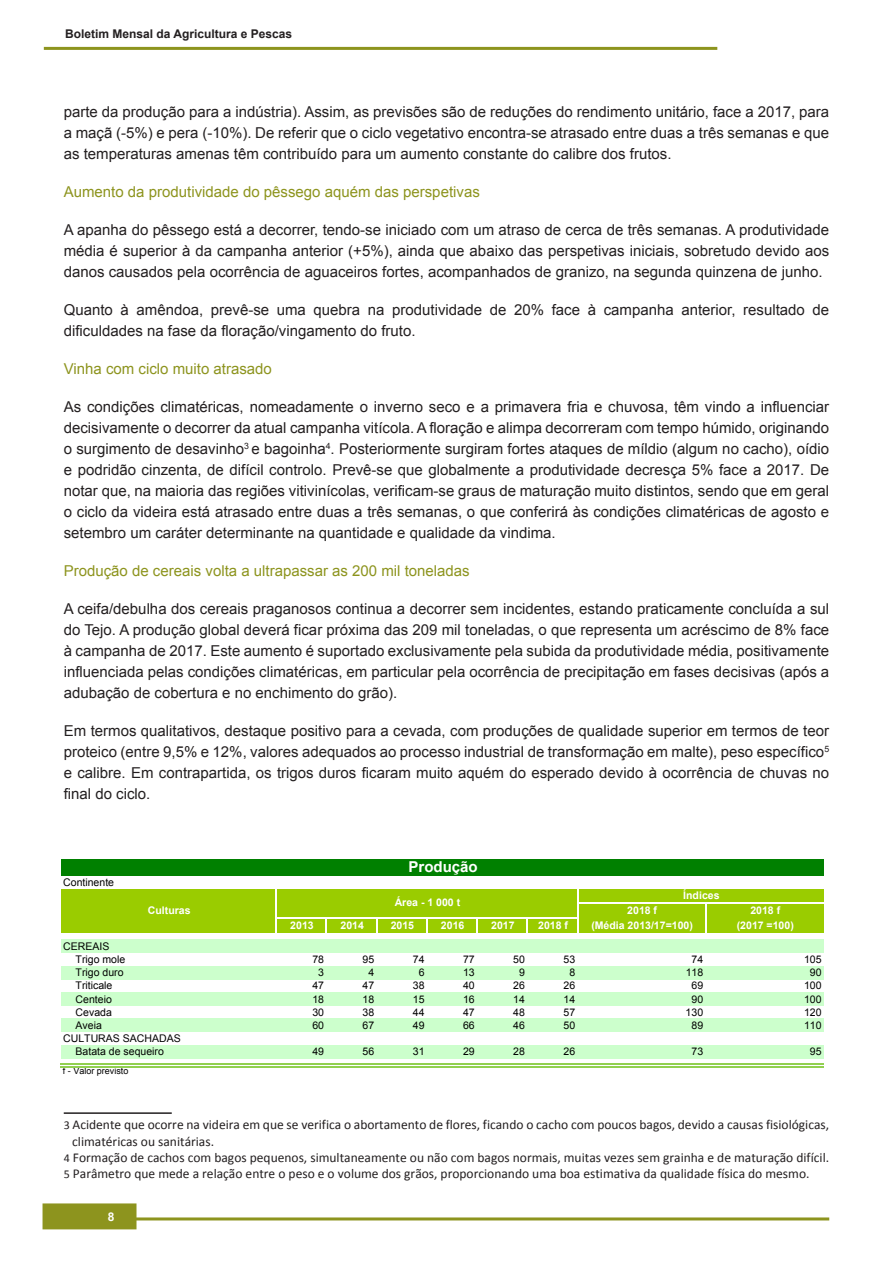
<style>
.page{position:relative;width:893px;height:1263px;background:#fff}
.page>*{position:absolute;margin:0;border:0;box-sizing:border-box;transform-origin:0 0}
.t1{font:15px/21px "Arial";color:#231f20;text-align:justify}
.t2{font:15px "Arial";color:#8d941e}
.t3{font:700 15px "Arial";color:#fff}
.t4{font:13.5px "Calibri";color:#231f20}
.t5{font:700 12px "Arial";color:#231f20}
.t6{font:700 12px "Arial";color:#fff}
.t7{font:10.5px/13.2px "Arial";color:#000}
.t8{font:700 10.5px "Arial";color:#fff}
.t9{font:9px "Arial";color:#000}
.s1{font-size:12px}
</style>
<div class="page">
<div style="left:43px;top:1203px;width:93px;height:26px;background:#8d941e;border:2px solid #8d941e"></div>
<hr style="left:64px;top:1217px;width:765px;height:3px;background:#8d941e">
<hr style="left:44px;top:47px;width:673px;height:3px;background:#8d941e">
<hr style="left:64px;top:1112px;width:108px;height:2px;background:#231f20">
<div style="left:62px;top:859px;width:762px;height:16px;background:#008000"></div>
<div style="left:62px;top:889px;width:762px;height:43px;background:#9acc00"></div>
<div style="left:62px;top:940px;width:762px;height:13px;background:#cfc"></div>
<div style="left:62px;top:966px;width:762px;height:13px;background:#cfc"></div>
<div style="left:62px;top:992px;width:762px;height:13px;background:#cfc"></div>
<div style="left:62px;top:1018px;width:762px;height:14px;background:#cfc"></div>
<div style="left:62px;top:1045px;width:762px;height:13px;background:#cfc"></div>
<hr style="left:275px;top:889px;width:2px;height:43px;background:#fff">
<hr style="left:577px;top:889px;width:1px;height:43px;background:#fff">
<svg style="left:705px;top:904px;width:1px;height:28px"></svg>
<svg style="left:326px;top:918px;width:1px;height:14px"></svg>
<svg style="left:376px;top:918px;width:1px;height:14px"></svg>
<svg style="left:426px;top:918px;width:2px;height:14px"></svg>
<svg style="left:476px;top:918px;width:2px;height:14px"></svg>
<svg style="left:527px;top:918px;width:1px;height:14px"></svg>
<hr style="left:578px;top:902px;width:246px;height:2px;background:#fff">
<hr style="left:277px;top:917px;width:301px;height:1px;background:#fff">
<hr style="left:61px;top:1063px;width:763px;height:1px;background:#92d050">
<hr style="left:61px;top:1066px;width:763px;height:1px;background:#92d050">
<p class="t5" style="left:65px;top:26px;width:228px">Boletim Mensal da Agricultura e Pescas</p>
<p class="t1" style="left:64px;top:102px;width:767px">parte da produção para a indústria). Assim, as previsões são de reduções do rendimento unitário, face a 2017, para a maçã (-5%) e pera (-10%). De referir que o ciclo vegetativo encontra-se atrasado entre duas a três semanas e que as temperaturas amenas têm contribuído para um aumento constante do calibre dos frutos.</p>
<p class="t2" style="left:64px;top:182px;width:418px">Aumento da produtividade do pêssego aquém das perspetivas</p>
<p class="t1" style="left:64px;top:220px;width:767px">A apanha do pêssego está a decorrer, tendo-se iniciado com um atraso de cerca de três semanas. A produtividade média é superior à da campanha anterior (+5%), ainda que abaixo das perspetivas iniciais, sobretudo devido aos danos causados pela ocorrência de aguaceiros fortes, acompanhados de granizo, na segunda quinzena de junho.</p>
<p class="t1" style="left:64px;top:300px;width:767px">Quanto à amêndoa, prevê-se uma quebra na produtividade de 20% face à campanha anterior, resultado de dificuldades na fase da floração/vingamento do fruto.</p>
<p class="t2" style="left:64px;top:359px;width:210px">Vinha com ciclo muito atrasado</p>
<p class="t1" style="left:64px;top:397px;width:767px">As condições climatéricas, nomeadamente o inverno seco e a primavera fria e chuvosa, têm vindo a influenciar decisivamente o decorrer da atual campanha vitícola. A floração e alimpa decorreram com tempo húmido, originando o surgimento de desavinho<sup>3</sup> e bagoinha<sup>4</sup>. Posteriormente surgiram fortes ataques de míldio (algum no cacho), oídio e podridão cinzenta, de difícil controlo. Prevê-se que globalmente a produtividade decresça 5% face a 2017. De notar que, na maioria das regiões vitivinícolas, verificam-se graus de maturação muito distintos, sendo que em geral o ciclo da videira está atrasado entre duas a três semanas, o que conferirá às condições climatéricas de agosto e setembro um caráter determinante na quantidade e qualidade da vindima.</p>
<p class="t2" style="left:64px;top:561px;width:408px">Produção de cereais volta a ultrapassar as 200 mil toneladas</p>
<p class="t1" style="left:64px;top:599px;width:767px">A ceifa/debulha dos cereais praganosos continua a decorrer sem incidentes, estando praticamente concluída a sul do Tejo. A produção global deverá ficar próxima das 209 mil toneladas, o que representa um acréscimo de 8% face à campanha de 2017. Este aumento é suportado exclusivamente pela subida da produtividade média, positivamente influenciada pelas condições climatéricas, em particular pela ocorrência de precipitação em fases decisivas (após a adubação de cobertura e no enchimento do grão).</p>
<p class="t1" style="left:64px;top:721px;width:767px">Em termos qualitativos, destaque positivo para a cevada, com produções de qualidade superior em termos de teor proteico (entre 9,5% e 12%, valores adequados ao processo industrial de transformação em malte), peso específico<sup>5 </sup>e calibre. Em contrapartida, os trigos duros ficaram muito aquém do esperado devido à ocorrência de chuvas no final do ciclo.</p>
<p class="t7" style="left:63px;top:875px;width:52px">Continente</p>
<p class="t7" style="left:76px;top:940px;width:51px;text-indent:-12px">CEREAIS<br>Trigo mole</p>
<p class="t3" style="left:408px;top:856px;width:71px">Produção</p>
<p class="t8" style="left:683px;top:888px;width:38px">Índices</p>
<p class="t8" style="left:395px;top:896px;width:67px">Área - 1 000 t</p>
<p class="t8" style="left:148px;top:904px;width:44px">Culturas</p>
<p class="t8" style="left:627px;top:904px;width:31px">2018 f</p>
<p class="t8" style="left:750px;top:904px;width:31px">2018 f</p>
<p class="t8" style="left:290px;top:918px;width:25px">2013</p>
<p class="t8" style="left:340px;top:918px;width:25px">2014</p>
<p class="t8" style="left:391px;top:918px;width:25px">2015</p>
<p class="t8" style="left:441px;top:918px;width:25px">2016</p>
<p class="t8" style="left:491px;top:918px;width:25px">2017</p>
<p class="t8" style="left:538px;top:918px;width:31px">2018 f</p>
<p class="t8" style="left:591px;top:918px;width:103px">(Média 2013/17=100)</p>
<p class="t8" style="left:737px;top:918px;width:59px">(2017 =100)</p>
<p class="t7" style="left:312px;top:953px;width:13px">78</p>
<p class="t7" style="left:363px;top:953px;width:13px">95</p>
<p class="t7" style="left:413px;top:953px;width:13px">74</p>
<p class="t7" style="left:463px;top:953px;width:13px">77</p>
<p class="t7" style="left:513px;top:953px;width:13px">50</p>
<p class="t7" style="left:563px;top:953px;width:13px">53</p>
<p class="t7" style="left:691px;top:953px;width:13px">74</p>
<p class="t7" style="left:804px;top:953px;width:19px">105</p>
<p class="t7" style="left:76px;top:966px;width:49px">Trigo duro</p>
<p class="t7" style="left:318px;top:966px;width:7px">3</p>
<p class="t7" style="left:368px;top:966px;width:7px">4</p>
<p class="t7" style="left:419px;top:966px;width:7px">6</p>
<p class="t7" style="left:463px;top:966px;width:13px">13</p>
<p class="t7" style="left:519px;top:966px;width:7px">9</p>
<p class="t7" style="left:569px;top:966px;width:7px">8</p>
<p class="t7" style="left:686px;top:966px;width:19px">118</p>
<p class="t7" style="left:810px;top:966px;width:13px">90</p>
<p class="t7" style="left:76px;top:979px;width:38px">Triticale</p>
<p class="t7" style="left:312px;top:979px;width:13px">47</p>
<p class="t7" style="left:363px;top:979px;width:13px">47</p>
<p class="t7" style="left:413px;top:979px;width:13px">38</p>
<p class="t7" style="left:463px;top:979px;width:13px">40</p>
<p class="t7" style="left:513px;top:979px;width:13px">26</p>
<p class="t7" style="left:563px;top:979px;width:13px">26</p>
<p class="t7" style="left:691px;top:979px;width:13px">69</p>
<p class="t7" style="left:804px;top:979px;width:19px">100</p>
<p class="t7" style="left:76px;top:992px;width:38px">Centeio</p>
<p class="t7" style="left:312px;top:992px;width:13px">18</p>
<p class="t7" style="left:363px;top:992px;width:13px">18</p>
<p class="t7" style="left:413px;top:992px;width:13px">15</p>
<p class="t7" style="left:463px;top:992px;width:13px">16</p>
<p class="t7" style="left:513px;top:992px;width:13px">14</p>
<p class="t7" style="left:563px;top:992px;width:13px">14</p>
<p class="t7" style="left:691px;top:992px;width:13px">90</p>
<p class="t7" style="left:804px;top:992px;width:19px">100</p>
<p class="t7" style="left:76px;top:1005px;width:38px">Cevada</p>
<p class="t7" style="left:312px;top:1005px;width:13px">30</p>
<p class="t7" style="left:363px;top:1005px;width:13px">38</p>
<p class="t7" style="left:413px;top:1005px;width:13px">44</p>
<p class="t7" style="left:463px;top:1005px;width:13px">47</p>
<p class="t7" style="left:513px;top:1005px;width:13px">48</p>
<p class="t7" style="left:563px;top:1005px;width:13px">57</p>
<p class="t7" style="left:686px;top:1005px;width:19px">130</p>
<p class="t7" style="left:804px;top:1005px;width:19px">120</p>
<p class="t7" style="left:76px;top:1019px;width:28px">Aveia</p>
<p class="t7" style="left:312px;top:1019px;width:13px">60</p>
<p class="t7" style="left:363px;top:1019px;width:13px">67</p>
<p class="t7" style="left:413px;top:1019px;width:13px">49</p>
<p class="t7" style="left:463px;top:1019px;width:13px">66</p>
<p class="t7" style="left:513px;top:1019px;width:13px">46</p>
<p class="t7" style="left:563px;top:1019px;width:13px">50</p>
<p class="t7" style="left:691px;top:1019px;width:13px">89</p>
<p class="t7" style="left:804px;top:1019px;width:19px">110</p>
<p class="t7" style="left:63px;top:1032px;width:119px;text-align:center">CULTURAS SACHADAS<br>Batata de sequeiro</p>
<p class="t7" style="left:312px;top:1045px;width:13px">49</p>
<p class="t7" style="left:363px;top:1045px;width:13px">56</p>
<p class="t7" style="left:413px;top:1045px;width:13px">31</p>
<p class="t7" style="left:463px;top:1045px;width:13px">29</p>
<p class="t7" style="left:513px;top:1045px;width:13px">28</p>
<p class="t7" style="left:563px;top:1045px;width:13px">26</p>
<p class="t7" style="left:691px;top:1045px;width:13px">73</p>
<p class="t7" style="left:810px;top:1045px;width:13px">95</p>
<p class="t9" style="left:63px;top:1065px;width:67px">f - Valor previsto</p>
<p class="t4" style="left:64px;top:1116px;width:767px"><span class="s1">3</span> Acidente que ocorre na videira em que se verifica o abortamento de flores, ficando o cacho com poucos bagos, devido a causas fisiológicas,</p>
<p class="t4" style="left:72px;top:1133px;width:143px">climatéricas ou sanitárias.</p>
<p class="t4" style="left:64px;top:1149px;width:767px"><span class="s1">4</span> Formação de cachos com bagos pequenos, simultaneamente ou não com bagos normais, muitas vezes sem grainha e de maturação difícil.</p>
<p class="t4" style="left:64px;top:1165px;width:747px"><span class="s1">5</span> Parâmetro que mede a relação entre o peso e o volume dos grãos, proporcionando uma boa estimativa da qualidade física do mesmo.</p>
<p class="t6" style="left:108px;top:1208px;width:8px">8</p>
</div>
